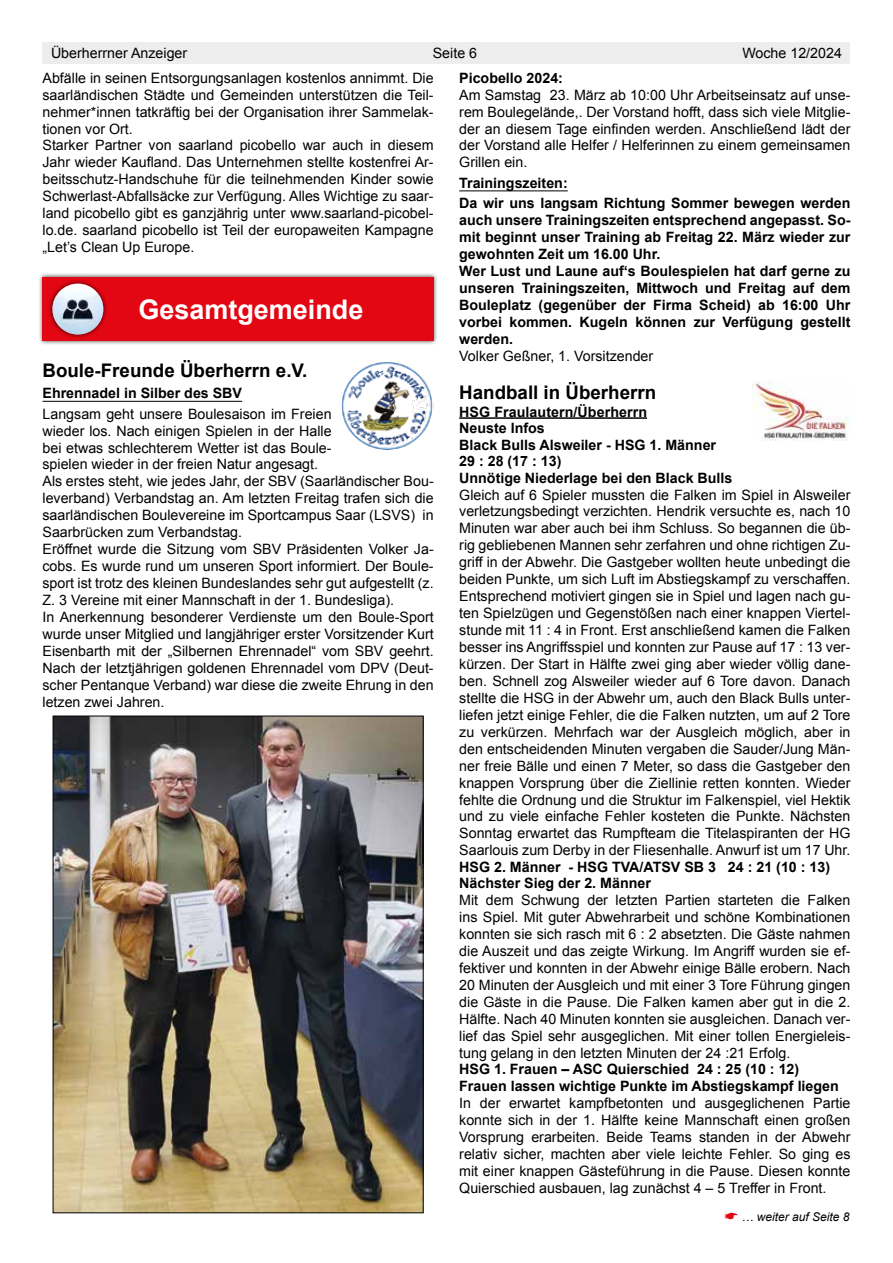
<style>
.page{position:relative;width:893px;height:1263px;background:#fff}
.page>*{position:absolute;margin:0;border:0;box-sizing:border-box;transform-origin:0 0}
.t1{font:700 27px "Arial";color:#fff}
.t2{font:700 18.75px "Arial";color:#000}
.t3{font:14.25px/17px "Arial";color:#000;text-align:justify}
.t4{font:700 14.25px/17px "Arial";color:#000}
.t5{font:italic 12px "Arial";color:#000}
.s1{color:#e30613}
</style>
<div class="page">
<div style="left:43px;top:43px;width:807px;height:21px;background:#ededed"></div>
<hr style="left:43px;top:401px;width:199px;height:1px;background:#000">
<div style="left:38px;top:272px;width:401px;height:73px;background:#000;opacity:.7"></div>
<div style="left:43px;top:277px;width:391px;height:64px;background:#e30613"></div>
<div style="left:48px;top:279px;width:60px;height:60px;background:#000;opacity:.7"></div>
<img style="left:52px;top:284px;width:51px;height:51px;border-radius:26px">
<img style="left:341px;top:362px;width:93px;height:88px">
<img style="left:55px;top:718px;width:366px;height:493px">
<hr style="left:459px;top:190px;width:109px;height:1px;background:#000">
<hr style="left:459px;top:417px;width:188px;height:2px;background:#000">
<img style="left:753px;top:381px;width:97px;height:59px">
<p class="t3" style="left:51px;top:45px;width:138px">Überherrner Anzeiger</p>
<p class="t3" style="left:433px;top:45px;width:46px">Seite 6</p>
<p class="t3" style="left:742px;top:45px;width:101px">Woche 12/2024</p>
<p class="t3" style="left:43px;top:69px;width:393px;text-align:left">Abfälle in seinen Entsorgungsanlagen kostenlos annimmt. Die saarländischen Städte und Gemeinden unterstützen die Teil&shy;nehmer*innen tatkräftig bei der Organisation ihrer Sammelak&shy;tionen vor Ort.<br>Starker Partner von saarland picobello war auch in diesem Jahr wieder Kaufland. Das Unternehmen stellte kostenfrei Ar&shy;beitsschutz-Handschuhe für die teilnehmenden Kinder sowie Schwerlast-Abfallsäcke zur Verfügung. Alles Wichtige zu saar&shy;land picobello gibt es ganzjährig unter www.saarland-picobel&shy;lo.de. saarland picobello ist Teil der europaweiten Kampagne „Let’s Clean Up Europe.</p>
<h1 class="t1" style="left:138px;top:292px;width:227px">Gesamtgemeinde</h1>
<h2 class="t2" style="left:43px;top:358px;width:266px">Boule-Freunde Überherrn e.V.</h2>
<p class="t4" style="left:43px;top:385px;width:201px">Ehrennadel in Silber des SBV</p>
<p class="t3" style="left:43px;top:405px;width:393px;text-align:left">Langsam geht unsere Boulesaison im Freien<br>wieder los. Nach einigen Spielen in der Halle<br>bei etwas schlechterem Wetter ist das Boule-<br>spielen wieder in der freien Natur angesagt.<br>Als erstes steht, wie jedes Jahr, der SBV (Saarländischer Bou&shy;leverband) Verbandstag an. Am letzten Freitag trafen sich die saarländischen Boulevereine im Sportcampus Saar (LSVS) in Saarbrücken zum Verbandstag.<br>Eröffnet wurde die Sitzung vom SBV Präsidenten Volker Ja&shy;cobs. Es wurde rund um unseren Sport informiert. Der Boule&shy;sport ist trotz des kleinen Bundeslandes sehr gut aufgestellt (z.<br>Z. 3 Vereine mit einer Mannschaft in der 1. Bundesliga).<br>In Anerkennung besonderer Verdienste um den Boule-Sport wurde unser Mitglied und langjähriger erster Vorsitzender Kurt Eisenbarth mit der „Silbernen Ehrennadel“ vom SBV geehrt.<br>Nach der letztjährigen goldenen Ehrennadel vom DPV (Deut&shy;scher Pentanque Verband) war diese die zweite Ehrung in den letzen zwei Jahren.</p>
<p class="t4" style="left:459px;top:70px;width:105px">Picobello 2024:</p>
<p class="t3" style="left:459px;top:86px;width:393px">Am Samstag 23. März ab 10:00 Uhr Arbeitseinsatz auf unse&shy;rem Boulegelände,. Der Vorstand hofft, dass sich viele Mitglie&shy;der an diesem Tage einfinden werden. Anschließend lädt der der Vorstand alle Helfer / Helferinnen zu einem gemeinsamen Grillen ein.</p>
<p class="t4" style="left:459px;top:173px;width:393px;line-height:20.4px">Trainingszeiten:<br>Da wir uns langsam Richtung Sommer bewegen werden</p>
<p class="t4" style="left:459px;top:212px;width:393px">auch unsere Trainingszeiten entsprechend angepasst. So&shy;mit beginnt unser Training ab Freitag 22. März wieder zur gewohnten Zeit um 16.00 Uhr.<br>Wer Lust und Laune auf‘s Boulespielen hat darf gerne zu unseren Trainingszeiten, Mittwoch und Freitag auf dem Bouleplatz (gegenüber der Firma Scheid) ab 16:00 Uhr vorbei kommen. Kugeln können zur Verfügung gestellt werden.</p>
<p class="t3" style="left:459px;top:347px;width:196px">Volker Geßner, 1. Vorsitzender</p>
<h2 class="t2" style="left:459px;top:380px;width:198px">Handball in Überherrn</h2>
<p class="t4" style="left:459px;top:404px;width:275px;line-height:16.5px">HSG Fraulautern/Überherrn<br>Neuste Infos<br>Black Bulls Alsweiler - HSG 1. Männer<br>29 : 28 (17 : 13)<br>Unnötige Niederlage bei den Black Bulls</p>
<p class="t3" style="left:459px;top:486px;width:393px">Gleich auf 6 Spieler mussten die Falken im Spiel in Alsweiler verletzungsbedingt verzichten. Hendrik versuchte es, nach 10<br>Minuten war aber auch bei ihm Schluss. So begannen die üb&shy;rig gebliebenen Mannen sehr zerfahren und ohne richtigen Zu&shy;griff in der Abwehr. Die Gastgeber wollten heute unbedingt die beiden Punkte, um sich Luft im Abstiegskampf zu verschaffen.<br>Entsprechend motiviert gingen sie in Spiel und lagen nach gu&shy;ten Spielzügen und Gegenstößen nach einer knappen Viertel&shy;stunde mit 11 : 4 in Front. Erst anschließend kamen die Falken besser ins Angriffsspiel und konnten zur Pause auf 17 : 13 ver&shy;kürzen. Der Start in Hälfte zwei ging aber wieder völlig dane&shy;ben. Schnell zog Alsweiler wieder auf 6 Tore davon. Danach stellte die HSG in der Abwehr um, auch den Black Bulls unter&shy;liefen jetzt einige Fehler, die die Falken nutzten, um auf 2 Tore zu verkürzen. Mehrfach war der Ausgleich möglich, aber in den entscheidenden Minuten vergaben die Sauder/Jung Män&shy;ner freie Bälle und einen 7 Meter, so dass die Gastgeber den knappen Vorsprung über die Ziellinie retten konnten. Wieder fehlte die Ordnung und die Struktur im Falkenspiel, viel Hektik und zu viele einfache Fehler kosteten die Punkte. Nächsten Sonntag erwartet das Rumpfteam die Titelaspiranten der HG Saarlouis zum Derby in der Fliesenhalle. Anwurf ist um 17 Uhr.</p>
<p class="t4" style="left:459px;top:859px;width:372px;line-height:16.5px">HSG 2. Männer - HSG TVA/ATSV SB 3 24 : 21 (10 : 13)<br>Nächster Sieg der 2. Männer</p>
<p class="t3" style="left:459px;top:892px;width:393px">Mit dem Schwung der letzten Partien starteten die Falken ins Spiel. Mit guter Abwehrarbeit und schöne Kombinationen konnten sie sich rasch mit 6 : 2 absetzten. Die Gäste nahmen die Auszeit und das zeigte Wirkung. Im Angriff wurden sie ef&shy;fektiver und konnten in der Abwehr einige Bälle erobern. Nach 20 Minuten der Ausgleich und mit einer 3 Tore Führung gingen die Gäste in die Pause. Die Falken kamen aber gut in die 2.<br>Hälfte. Nach 40 Minuten konnten sie ausgleichen. Danach ver&shy;lief das Spiel sehr ausgeglichen. Mit einer tollen Energieleis&shy;tung gelang in den letzten Minuten der 24 :21 Erfolg.</p>
<p class="t4" style="left:459px;top:1061px;width:381px;line-height:16.5px">HSG 1. Frauen – ASC Quierschied 24 : 25 (10 : 12)<br>Frauen lassen wichtige Punkte im Abstiegskampf liegen</p>
<p class="t3" style="left:459px;top:1094px;width:393px">In der erwartet kampfbetonten und ausgeglichenen Partie konnte sich in der 1. Hälfte keine Mannschaft einen großen Vorsprung erarbeiten. Beide Teams standen in der Abwehr relativ sicher, machten aber viele leichte Fehler. So ging es mit einer knappen Gästeführung in die Pause. Diesen konnte Quierschied ausbauen, lag zunächst 4 – 5 Treffer in Front.</p>
<p class="t5" style="left:724px;top:1209px;width:127px"><span class="s1">☛</span> … weiter auf Seite 8</p>
</div>
